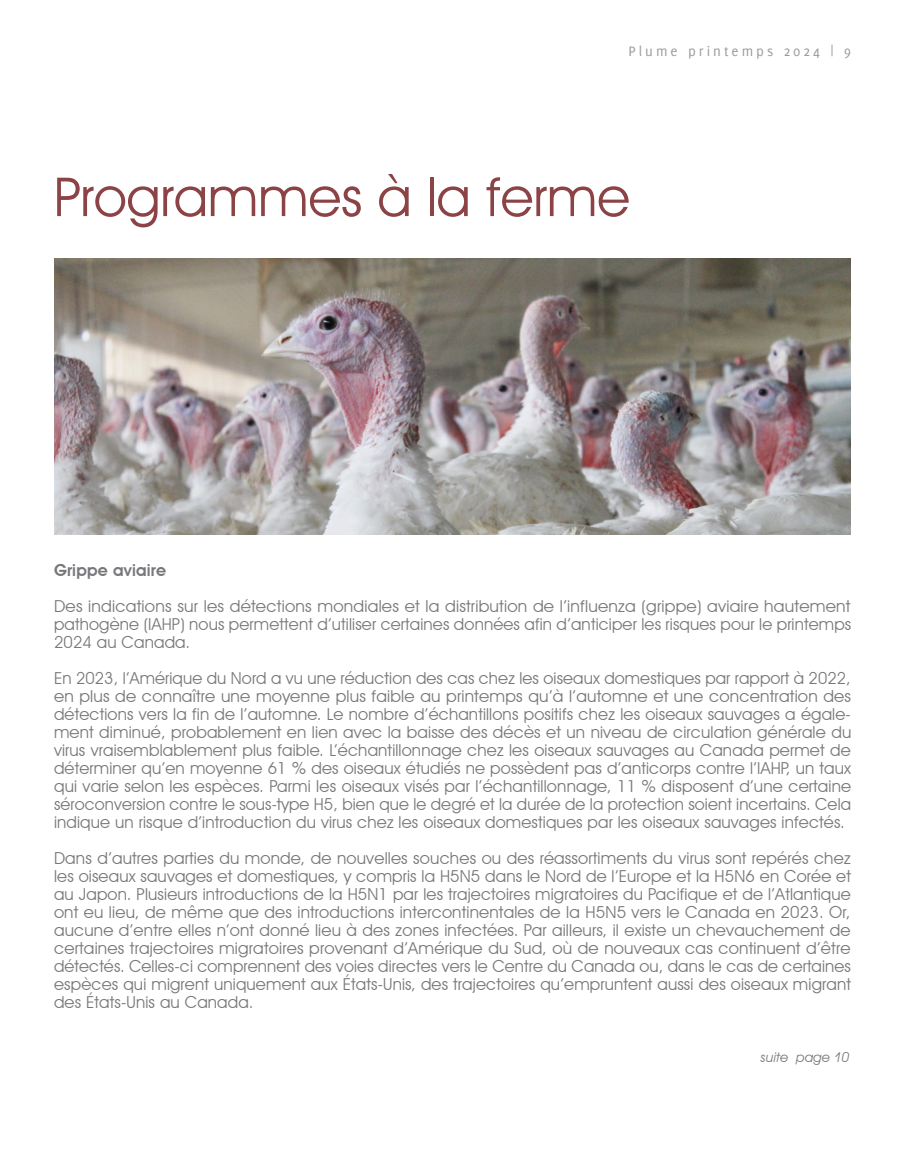
<style>
.page{position:relative;width:905px;height:1175px;background:#fff}
.page>*{position:absolute;margin:0;border:0;box-sizing:border-box;transform-origin:0 0}
.t1{font:54px "Avant Garde IT Cby BT";color:#6f1518}
.t2{font:16.5px/18px "Avant Garde IT Cby BT";letter-spacing:.01em;color:#77787b;text-align:justify}
.t3{font:600 16.5px "Avant Garde IT Cby BT";letter-spacing:.01em;color:#77787b}
.t4{font:15px "Delicious";letter-spacing:.2em;color:#999b9c}
.t5{font:italic 13.5px "Avant Garde IT Cby BT";letter-spacing:.01em;color:#77797c}
</style>
<div class="page">
<img style="left:54px;top:258px;width:796px;height:276px">
<p class="t4" style="left:628px;top:43px;width:224px">Plume printemps 2024 | 9</p>
<h1 class="t1" style="left:54px;top:164px;width:577px">Programmes à la ferme</h1>
<p class="t3" style="left:54px;top:560px;width:113px">Grippe aviaire</p>
<p class="t2" style="left:54px;top:597px;width:798px">Des indications sur les détections mondiales et la distribution de l’influenza (grippe) aviaire hautement pathogène (IAHP) nous permettent d’utiliser certaines données afin d’anticiper les risques pour le printemps 2024 au Canada.</p>
<p class="t2" style="left:54px;top:669px;width:798px">En 2023, l’Amérique du Nord a vu une réduction des cas chez les oiseaux domestiques par rapport à 2022, en plus de connaître une moyenne plus faible au printemps qu’à l’automne et une concentration des détections vers la fin de l’automne. Le nombre d’échantillons positifs chez les oiseaux sauvages a égale&shy;ment diminué, probablement en lien avec la baisse des décès et un niveau de circulation générale du virus vraisemblablement plus faible. L’échantillonnage chez les oiseaux sauvages au Canada permet de déterminer qu’en moyenne 61 % des oiseaux étudiés ne possèdent pas d’anticorps contre l’IAHP, un taux qui varie selon les espèces. Parmi les oiseaux visés par l’échantillonnage, 11 % disposent d’une certaine séroconversion contre le sous-type H5, bien que le degré et la durée de la protection soient incertains. Cela indique un risque d’introduction du virus chez les oiseaux domestiques par les oiseaux sauvages infectés.</p>
<p class="t2" style="left:54px;top:849px;width:798px">Dans d’autres parties du monde, de nouvelles souches ou des réassortiments du virus sont repérés chez les oiseaux sauvages et domestiques, y compris la H5N5 dans le Nord de l’Europe et la H5N6 en Corée et au Japon. Plusieurs introductions de la H5N1 par les trajectoires migratoires du Pacifique et de l’Atlantique ont eu lieu, de même que des introductions intercontinentales de la H5N5 vers le Canada en 2023. Or, aucune d’entre elles n’ont donné lieu à des zones infectées. Par ailleurs, il existe un chevauchement de certaines trajectoires migratoires provenant d’Amérique du Sud, où de nouveaux cas continuent d’être détectés. Celles-ci comprennent des voies directes vers le Centre du Canada ou, dans le cas de certaines espèces qui migrent uniquement aux États-Unis, des trajectoires qu’empruntent aussi des oiseaux migrant des États-Unis au Canada.</p>
<p class="t5" style="left:760px;top:1049px;width:90px">suite page 10</p>
</div>
